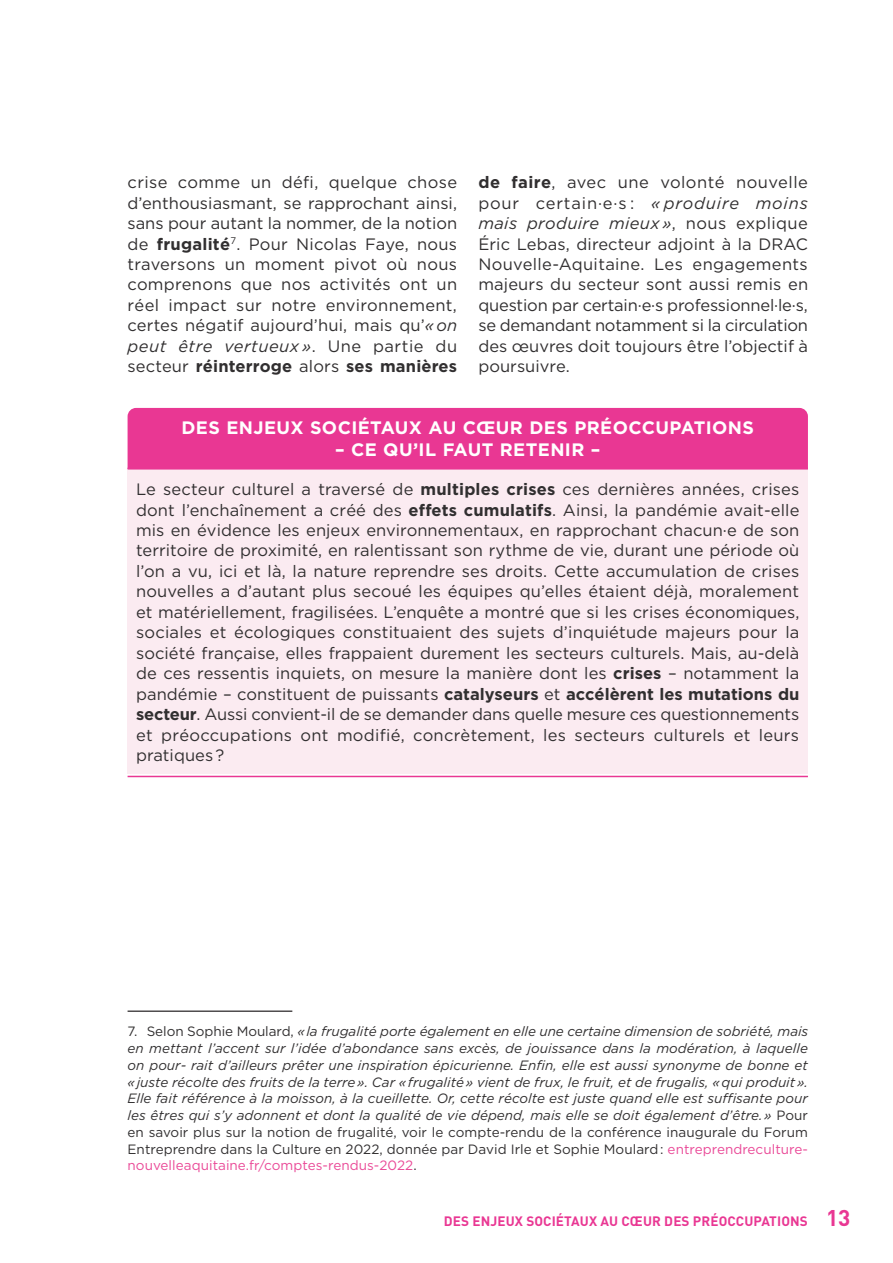
<style>
.page{position:relative;width:893px;height:1263px;background:#fff}
.page>*{position:absolute;margin:0;border:0;box-sizing:border-box;transform-origin:0 0}
.t1{font:700 22.5px "DINOT";color:#e93793}
.t2{font:700 18px "Gotham HTF";letter-spacing:.025em;color:#fff}
.t3{font:16.5px/20.4px "Gotham HTF";letter-spacing:.01em;color:#312f30;text-align:justify}
.t4{font:italic 13.5px/16.8px "Gotham HTF";letter-spacing:.005em;color:#312f30;text-align:justify}
.t5{font:700 13.5px "DINOT";color:#e93793}
.s1{font-weight:700}
.s2{font-style:italic}
.s3{font-style:normal}
.s4{font-style:normal;color:#ea4a98}
</style>
<div class="page">
<hr style="left:128px;top:1010px;width:164px;height:2px;background:#231f20">
<div style="left:128px;top:408px;width:680px;height:60px;background:#e93793"></div>
<div style="left:128px;top:471px;width:680px;height:303px;background:#fbebf1"></div>
<hr style="left:128px;top:776px;width:680px;height:1px;background:#e93793">
<hr style="left:128px;top:468px;width:680px;height:1px;background:#e93793">
<p class="t3" style="left:128px;top:172px;width:331px">crise comme un défi, quelque chose d’enthousiasmant, se rapprochant ainsi, sans pour autant la nommer, de la notion de <span class="s1">frugalité</span><sup>7</sup>. Pour Nicolas Faye, nous traversons un moment pivot où nous comprenons que nos activités ont un réel impact sur notre environnement, certes négatif aujourd’hui, mais qu’<span class="s2">«on peut être vertueux »</span>. Une partie du secteur <span class="s1">réinterroge</span> alors <span class="s1">ses manières</span></p>
<p class="t3" style="left:478px;top:172px;width:331px"><span class="s1">de faire</span>, avec une volonté nouvelle pour certain·e·s : <span class="s2">« produire moins mais produire mieux »</span>, nous explique Éric Lebas, directeur adjoint à la DRAC Nouvelle-Aquitaine. Les engagements majeurs du secteur sont aussi remis en question par certain·e·s professionnel·le·s, se demandant notamment si la circulation des œuvres doit toujours être l’objectif à poursuivre.</p>
<p class="t2" style="left:181px;top:417px;width:574px">DES ENJEUX SOCIÉTAUX AU CŒUR DES PRÉOCCUPATIONS</p>
<p class="t2" style="left:335px;top:439px;width:267px">– CE QU’IL FAUT RETENIR –</p>
<p class="t3" style="left:136px;top:479px;width:665px">Le secteur culturel a traversé de <span class="s1">multiples crises</span> ces dernières années, crises dont l’enchaînement a créé des <span class="s1">effets cumulatifs</span>. Ainsi, la pandémie avait-elle mis en évidence les enjeux environnementaux, en rapprochant chacun·e de son territoire de proximité, en ralentissant son rythme de vie, durant une période où l’on a vu, ici et là, la nature reprendre ses droits. Cette accumulation de crises nouvelles a d’autant plus secoué les équipes qu’elles étaient déjà, moralement et matériellement, fragilisées. L’enquête a montré que si les crises économiques, sociales et écologiques constituaient des sujets d’inquiétude majeurs pour la société française, elles frappaient durement les secteurs culturels. Mais, au-delà de ces ressentis inquiets, on mesure la manière dont les <span class="s1">crises</span> – notamment la pandémie – constituent de puissants <span class="s1">catalyseurs</span> et <span class="s1">accélèrent les mutations du secteur</span>. Aussi convient-il de se demander dans quelle mesure ces questionnements et préoccupations ont modifié, concrètement, les secteurs culturels et leurs pratiques?</p>
<p class="t4" style="left:128px;top:1023px;width:682px"><span class="s3">7. Selon Sophie Moulard,</span> «la frugalité porte également en elle une certaine dimension de sobrié té, mais en mettant l’accent sur l’idé e d’abondance sans excès, de jouissance dans la modération, à laquelle on pour- rait d’ailleurs prê ter une inspiration épicurienne. Enfin, elle est aussi synonyme de bonne et «juste ré colte des fruits de la terre». Car «frugalité » vient de frux, le fruit, et de frugalis, «qui produit».<br>Elle fait ré férence à la moisson, à la cueillette. Or, cette ré colte est juste quand elle est suffisante pour les ê tres qui s’y adonnent et dont la qualité de vie dépend, mais elle se doit également d’ê tre.» <span class="s3">Pour en savoir plus sur la notion de frugalité, voir le compte-rendu de la conférence inaugurale du Forum Entreprendre dans la Culture en 2022, donnée par David Irle et Sophie Moulard:</span> <span class="s4">entreprendreculture&shy;nouvelleaquitaine.fr/comptes-rendus-2022</span><span class="s3">.</span></p>
<p class="t5" style="left:444px;top:1212px;width:38px">DES ENJEUX</p>
<p class="t5" style="left:526px;top:1212px;width:9px">SOCIÉTAUX</p>
<p class="t5" style="left:600px;top:1212px;width:32px">AU CŒUR</p>
<p class="t5" style="left:664px;top:1212px;width:9px">DES</p>
<p class="t5" style="left:693px;top:1212px;width:10px">PRÉOCCUPATIONS</p>
<h1 class="t1" style="left:826px;top:1203px;width:26px">13</h1>
</div>
